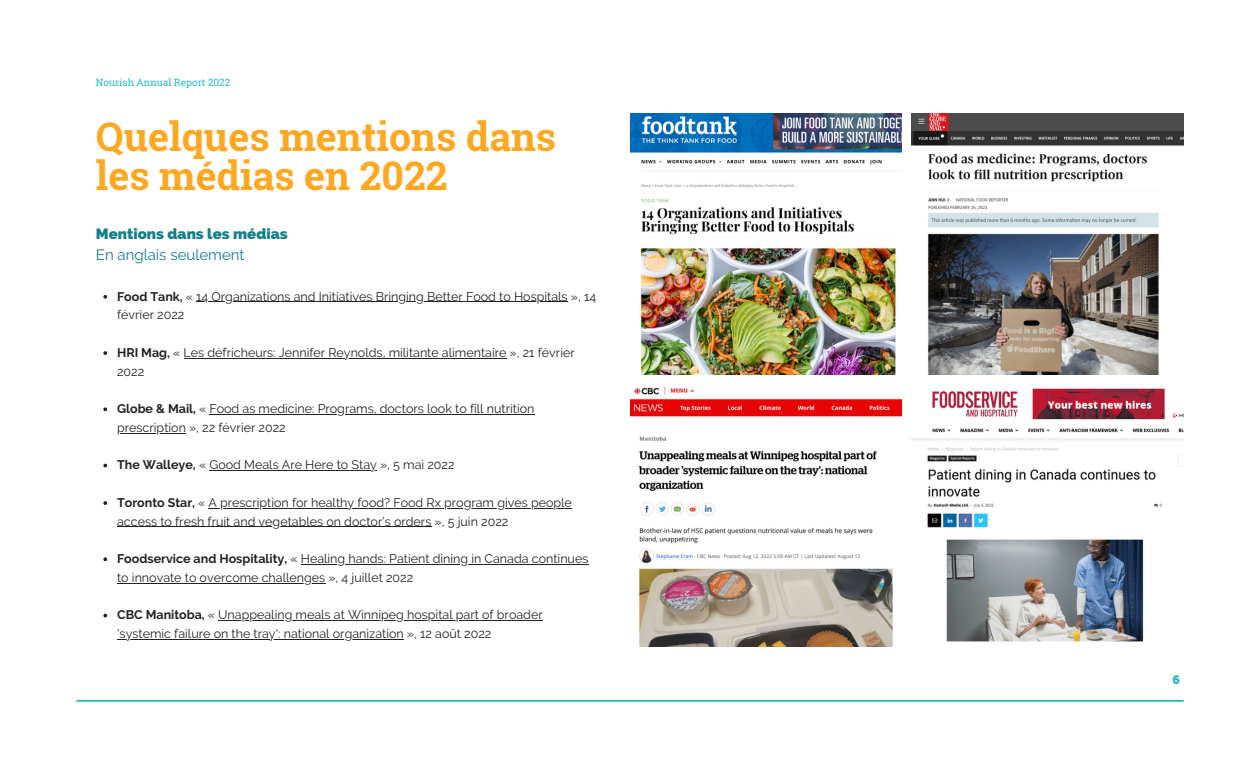
<style>
.page{position:relative;width:1260px;height:765px;background:#fff}
.page>*{position:absolute;margin:0;border:0;box-sizing:border-box;transform-origin:0 0}
.t1{font:700 39.38px/39.4px "Roboto Slab";color:#fea720}
.t2{font:800 15px "Raleway";color:#15808a}
.t3{font:15px "Raleway";color:#15808a}
.t4{font:12.5px/18.8px "Raleway";color:#222}
.t5{font:800 12.5px "Raleway";color:#2bb9bf}
.t6{font:10px "Roboto Slab";color:#2bb9bf}
.s1{font-weight:700}
</style>
<div class="page">
<img style="left:911px;top:388px;width:272px;height:254px">
<img style="left:630px;top:113px;width:272px;height:262px">
<img style="left:911px;top:113px;width:272px;height:262px">
<img style="left:630px;top:386px;width:272px;height:260px">
<hr style="left:76px;top:700px;width:1108px;height:2px;background:#2bb9bf">
<svg style="left:103px;top:295px;width:4px;height:4px"></svg>
<hr style="left:196px;top:301px;width:372px;height:1px;background:#222">
<svg style="left:103px;top:351px;width:4px;height:4px"></svg>
<hr style="left:184px;top:358px;width:322px;height:1px;background:#222">
<svg style="left:103px;top:407px;width:4px;height:4px"></svg>
<hr style="left:209px;top:414px;width:325px;height:1px;background:#222">
<hr style="left:117px;top:433px;width:69px;height:1px;background:#222">
<svg style="left:103px;top:464px;width:4px;height:3px"></svg>
<hr style="left:209px;top:470px;width:168px;height:1px;background:#222">
<svg style="left:103px;top:501px;width:4px;height:4px"></svg>
<hr style="left:208px;top:508px;width:364px;height:1px;background:#222">
<hr style="left:117px;top:526px;width:314px;height:1px;background:#222">
<svg style="left:103px;top:557px;width:4px;height:4px"></svg>
<hr style="left:301px;top:564px;width:287px;height:1px;background:#222">
<hr style="left:117px;top:583px;width:208px;height:1px;background:#222">
<svg style="left:103px;top:614px;width:4px;height:3px"></svg>
<hr style="left:218px;top:620px;width:325px;height:1px;background:#222">
<hr style="left:117px;top:639px;width:287px;height:1px;background:#222">
<p class="t6" style="left:96px;top:75px;width:136px">Nourish Annual Report 2022</p>
<h1 class="t1" style="left:96px;top:116px;width:462px">Quelques mentions dans les médias en 2022</h1>
<p class="t2" style="left:96px;top:225px;width:193px">Mentions dans les médias</p>
<p class="t3" style="left:96px;top:246px;width:150px">En anglais seulement</p>
<p class="t4" style="left:117px;top:287px;width:481px"><span class="s1">Food Tank,</span> « 14 Organizations and Initiatives Bringing Better Food to Hospitals », 14 février 2022</p>
<p class="t4" style="left:117px;top:343px;width:459px"><span class="s1">HRI Mag,</span> « Les défricheurs: Jennifer Reynolds, militante alimentaire », 21 février<br>2022</p>
<p class="t4" style="left:117px;top:399px;width:419px"><span class="s1">Globe &amp; Mail,</span> « Food as medicine: Programs, doctors look to fill nutrition prescription », 22 février 2022</p>
<p class="t4" style="left:117px;top:456px;width:339px"><span class="s1">The Walleye,</span> « Good Meals Are Here to Stay », 5 mai 2022</p>
<p class="t4" style="left:117px;top:493px;width:456px"><span class="s1">Toronto Star,</span> « A prescription for healthy food? Food Rx program gives people access to fresh fruit and vegetables on doctor’s orders », 5 juin 2022</p>
<p class="t4" style="left:117px;top:549px;width:473px"><span class="s1">Foodservice and Hospitality,</span> « Healing hands: Patient dining in Canada continues to innovate to overcome challenges », 4 juillet 2022</p>
<p class="t4" style="left:117px;top:606px;width:427px"><span class="s1">CBC Manitoba,</span> « Unappealing meals at Winnipeg hospital part of broader 'systemic failure on the tray': national organization », 12 août 2022</p>
<p class="t5" style="left:1173px;top:673px;width:9px">6</p>
</div>
